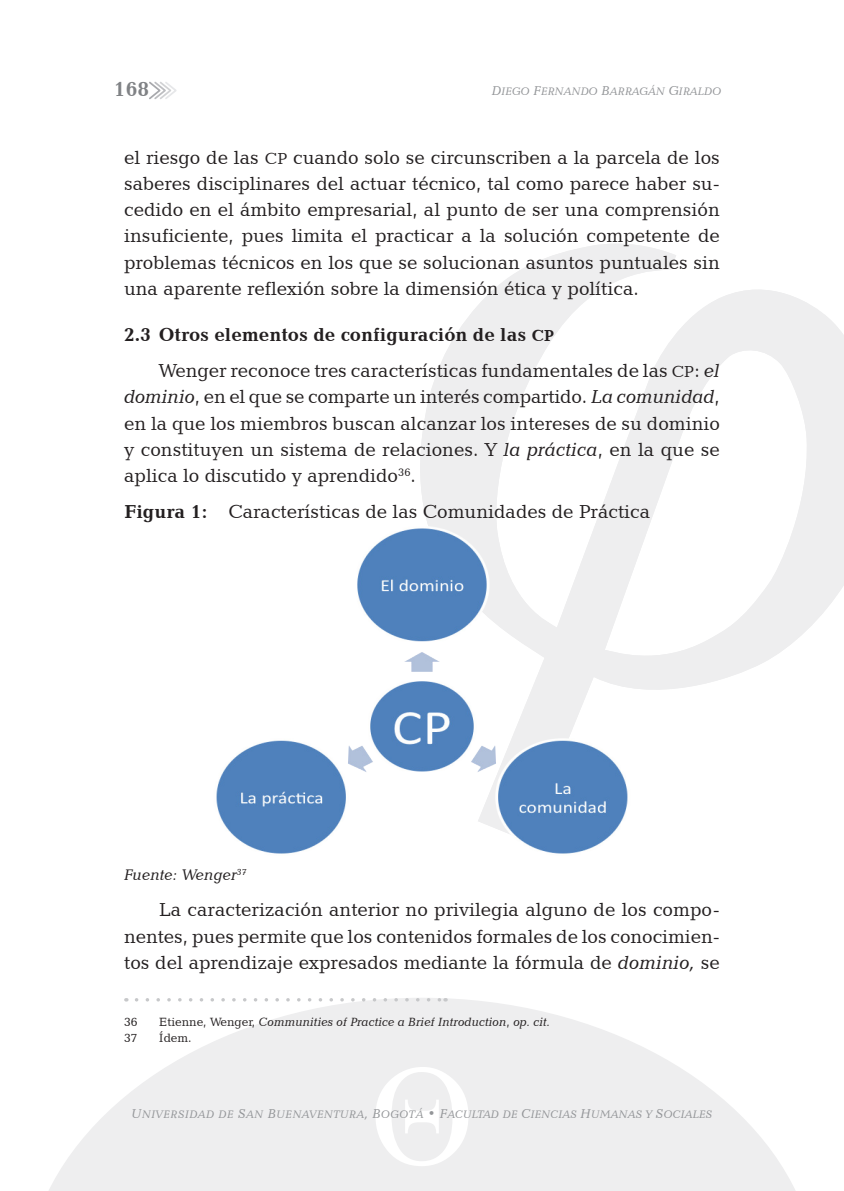
<style>
.page{position:relative;width:844px;height:1191px;background:#fff}
.page>*{position:absolute;margin:0;border:0;box-sizing:border-box;transform-origin:0 0}
.t1{font:700 21px "Candida BT";color:#808285}
.Cuerpo{font:19.25px/26.2px "Candida BT";color:#231f20;text-align:justify}
.Pie_sin_linea{font:19.25px/26.2px "Candida BT";color:#231f20;text-align:justify}
.Titu_Tabla{font:19.25px "Candida BT";color:#231f20}
.Subtitulo-02_-Bold{font:700 19.25px "Candida BT";color:#231f20}
.Fuente{font:italic 15.75px "Candida BT";color:#231f20}
.Pie_con_linea{font:italic 12.25px "Candida BT";color:#231f20}
.Pie_sin_linea-2{font:12.25px "Candida BT";color:#231f20}
.Pie_con_linea-2{font:12.25px "Candida BT";color:#231f20}
.t2{font:11.2px "Candida BT Italic SC850";color:#939598}
.s1{font-size:13.12px}
.s2{font-family:"Candida BT Roman SC850";font-size:16.45px}
.s3{font-family:"Candida BT Bold SC850";font-weight:400;font-size:16.45px}
.s4{font-style:italic}
.s5{font-weight:700}
.s6{font-style:normal}
</style>
<div class="page">
<svg style="left:49px;top:998px;width:746px;height:193px;fill:#eeeeef"></svg>
<svg style="left:375px;top:1067px;width:93px;height:99px"></svg>
<svg style="left:149px;top:81px;width:28px;height:19px"></svg>
<svg style="left:420px;top:244px;width:423px;height:446px"></svg>
<img style="left:216px;top:526px;width:414px;height:328px">
<svg style="left:136px;top:998px;width:303px;height:3px"></svg>
<p class="t1" style="left:114px;top:76px;width:37px">168</p>
<p class="t2" style="left:491px;top:84px;width:231px"><span class="s1">D</span>IEGO <span class="s1">F</span>ERNANDO <span class="s1">B</span>ARRAGÁN <span class="s1">G</span>IRALDO</p>
<p class="Pie_sin_linea" style="left:124px;top:143px;width:597px">el riesgo de las <span class="s2">cp</span> cuando solo se circunscriben a la parcela de los saberes disciplinares del actuar técnico, tal como parece haber su&shy;cedido en el ámbito empresarial, al punto de ser una comprensión insuficiente, pues limita el practicar a la solución competente de problemas técnicos en los que se solucionan asuntos puntuales sin una aparente reflexión sobre la dimensión ética y política.</p>
<p class="Subtitulo-02_-Bold" style="left:124px;top:322px;width:431px">2.3 Otros elementos de configuración de las <span class="s3">cp</span></p>
<p class="Cuerpo" style="left:124px;top:357px;width:597px;text-indent:35px">Wenger reconoce tres características fundamentales de las <span class="s2">cp</span>: <span class="s4">el dominio</span>, en el que se comparte un interés compartido. <span class="s4">La comunidad</span>, en la que los miembros buscan alcanzar los intereses de su dominio y constituyen un sistema de relaciones. Y <span class="s4">la práctica</span>, en la que se aplica lo discutido y aprendido<sup>36</sup>.</p>
<p class="Titu_Tabla" style="left:124px;top:500px;width:527px"><span class="s5">Figura 1:</span> Características de las Comunidades de Práctica</p>
<p class="Fuente" style="left:124px;top:865px;width:124px">Fuente: Wenger<sup>37</sup></p>
<p class="Cuerpo" style="left:124px;top:896px;width:597px;text-indent:35px">La caracterización anterior no privilegia alguno de los compo&shy;nentes, pues permite que los contenidos formales de los conocimien&shy;tos del aprendizaje expresados mediante la fórmula de <span class="s4">dominio,</span> se</p>
<p class="Pie_con_linea-2" style="left:124px;top:1014px;width:15px">36</p>
<p class="Pie_con_linea" style="left:159px;top:1014px;width:393px"><span class="s6">Etienne, Wenger,</span> Communities of Practice a Brief Introduction<span class="s6">,</span> op. cit.</p>
<p class="Pie_sin_linea-2" style="left:124px;top:1030px;width:15px">37</p>
<p class="Pie_sin_linea-2" style="left:159px;top:1030px;width:34px">Ídem.</p>
<p class="t2" style="left:131px;top:1107px;width:582px"><span class="s1">U</span>NIVERSIDAD DE <span class="s1">S</span>AN <span class="s1">B</span>UENAVENTURA<span class="s1">, B</span>OGOTÁ <span class="s1">• F</span>ACULTAD DE <span class="s1">C</span>IENCIAS <span class="s1">H</span>UMANAS Y <span class="s1">S</span>OCIALES</p>
</div>
